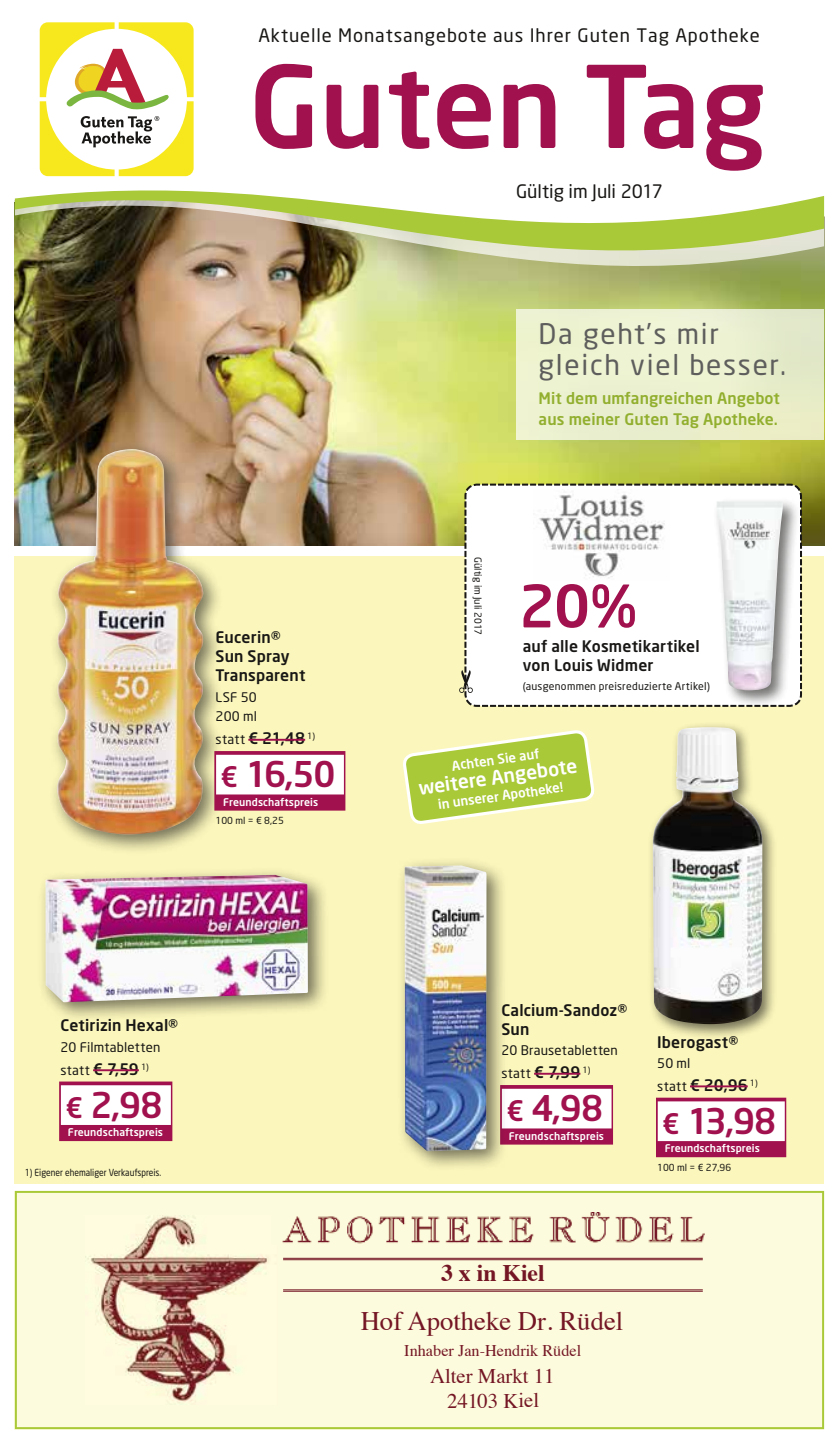
<style>
.page{position:relative;width:839px;height:1444px;background:#fff}
.page>*{position:absolute;margin:0;border:0;box-sizing:border-box;transform-origin:0 0}
.t1{font:500 112px "Neo Sans";color:#a0114d}
.t2{font:500 57.75px "Neo Sans";color:#a0114d}
.t3{font:500 35px "Neo Sans";letter-spacing:-.03em;color:#a0114d}
.t4{font:28px/31.5px "Neo Sans";letter-spacing:.06em;color:#5e5e5d}
.t5{font:26.6px "Times";color:#741624}
.t6{font:700 23.8px "Times";color:#741624}
.t7{font:20.82px/24.8px "Times";color:#741624;text-align:center}
.t8{font:500 19.25px "Neo Sans";color:#fff}
.t9{font:18.38px "Neo Sans";letter-spacing:.05em;color:#181715}
.t10{font:18.38px "Neo Sans";letter-spacing:-.005em;color:#181715}
.t11{font:16.28px "Times";color:#741624}
.t12{font:500 15.75px/19.2px "Neo Sans";letter-spacing:.01em;color:#181715}
.t13{font:500 15.75px/21px "Neo Sans";letter-spacing:.005em;color:#92af2f}
.t14{font:13.12px/22.8px "Neo Sans";letter-spacing:.015em;color:#181715}
.t15{font:500 13.12px "Neo Sans";color:#fff}
.t16{font:500 10.5px "Neo Sans";letter-spacing:.01em;color:#fff}
.t17{font:10.5px "Neo Sans";letter-spacing:.02em;color:#181715}
.t18{font:9.62px "Neo Sans";color:#181715}
.t19{font:9.62px "Neo Sans";color:#181715;scale:.88 1}
.s1{font-weight:400;font-size:13.12px}
.s2{font-size:28px}
.s3{font-weight:500;font-size:15.75px}
</style>
<div class="page">
<img style="left:15px;top:301px;width:808px;height:245px">
<div style="left:15px;top:556px;width:808px;height:627px;background:#fbf6bb"></div>
<svg style="left:40px;top:22px;width:153px;height:139px"></svg>
<div style="left:516px;top:309px;width:307px;height:130px;background:#ecf1cf"></div>
<img style="left:15px;top:161px;width:808px;height:140px">
<div style="left:15px;top:1191px;width:808px;height:238px;background:#fdfbdd"></div>
<img style="left:87px;top:1215px;width:181px;height:187px">
<hr style="left:283px;top:1258px;width:419px;height:1px;background:#741624">
<hr style="left:283px;top:1259px;width:419px;height:1px;background:#741624">
<hr style="left:283px;top:1289px;width:419px;height:1px;background:#741624">
<hr style="left:283px;top:1290px;width:419px;height:1px;background:#741624">
<img style="left:282px;top:1216px;width:252px;height:28px">
<img style="left:549px;top:1213px;width:156px;height:30px">
<div style="left:15px;top:1191px;width:808px;height:238px;border:2px solid #a9c938"></div>
<svg style="left:403px;top:730px;width:190px;height:93px"></svg>
<div style="left:656px;top:1097px;width:130px;height:60px;background:#a0114d"></div>
<div style="left:657px;top:1101px;width:127px;height:40px;background:#fff"></div>
<hr style="left:689px;top:1085px;width:58px;height:2px;background:#a0114d">
<div style="left:647px;top:721px;width:130px;height:318px;background:#181715;opacity:.6"></div>
<img style="left:652px;top:727px;width:110px;height:297px">
<div style="left:49px;top:441px;width:175px;height:414px;background:#181715;opacity:.6"></div>
<img style="left:57px;top:449px;width:147px;height:385px">
<div style="left:214px;top:751px;width:131px;height:59px;background:#a0114d"></div>
<div style="left:216px;top:755px;width:128px;height:39px;background:#fff"></div>
<hr style="left:248px;top:739px;width:57px;height:2px;background:#a0114d">
<div style="left:500px;top:1085px;width:113px;height:59px;background:#a0114d"></div>
<div style="left:501px;top:1088px;width:110px;height:40px;background:#fff"></div>
<hr style="left:534px;top:1072px;width:46px;height:2px;background:#a0114d">
<div style="left:396px;top:857px;width:111px;height:314px;background:#181715;opacity:.6"></div>
<img style="left:404px;top:865px;width:82px;height:286px">
<div style="left:37px;top:866px;width:291px;height:157px;background:#181715;opacity:.6"></div>
<img style="left:45px;top:875px;width:263px;height:127px">
<div style="left:59px;top:1081px;width:113px;height:60px;background:#a0114d"></div>
<div style="left:61px;top:1085px;width:110px;height:40px;background:#fff"></div>
<hr style="left:93px;top:1069px;width:46px;height:2px;background:#a0114d">
<svg style="left:463px;top:482px;width:339px;height:225px"></svg>
<div style="left:712px;top:497px;width:88px;height:211px;background:#181715;opacity:.6"></div>
<img style="left:716px;top:501px;width:66px;height:189px">
<svg style="left:459px;top:501px;width:16px;height:206px"></svg>
<p class="t9" style="left:258px;top:24px;width:503px">Aktuelle Monatsangebote aus Ihrer Guten Tag Apotheke</p>
<h1 class="t1" style="left:249px;top:36px;width:518px">Guten Tag</h1>
<p class="t10" style="left:516px;top:180px;width:148px">Gültig im Juli 2017</p>
<p class="t12" style="left:215px;top:627px;width:91px">Eucerin®<br>Sun Spray<br>Transparent</p>
<p class="t14" style="left:215px;top:687px;width:43px;line-height:19.6px">LSF 50<br>200 ml</p>
<p class="t12" style="left:215px;top:728px;width:101px"><span class="s1">statt</span> € 21,48 <sup>1)</sup></p>
<h3 class="t3" style="left:220px;top:752px;width:116px"><span class="s2">€</span> 16,50</h3>
<p class="t16" style="left:223px;top:795px;width:97px">Freundschaftspreis</p>
<p class="t18" style="left:215px;top:815px;width:70px">100 ml = € 8,25</p>
<h3 class="t4" style="left:538px;top:317px;width:249px">Da geht’s mir gleich viel besser.</h3>
<p class="t13" style="left:538px;top:387px;width:242px">Mit dem umfangreichen Angebot aus meiner Guten Tag Apotheke.</p>
<p class="t18" style="left:484px;top:557px;width:80px;rotate:90deg">Gültig im Juli 2017</p>
<h2 class="t2" style="left:518px;top:569px;width:120px">20%</h2>
<p class="t12" style="left:522px;top:636px;width:178px">auf alle Kosmetikartikel von Louis Widmer</p>
<p class="t17" style="left:522px;top:680px;width:189px">(ausgenommen preisreduzierte Artikel)</p>
<p class="t15" style="left:450px;top:757px;width:89px;rotate:-8deg">Achten Sie auf</p>
<p class="t8" style="left:417px;top:776px;width:161px;rotate:-8deg">weitere Angebote</p>
<p class="t15" style="left:437px;top:796px;width:127px;rotate:-8deg">in unserer Apotheke!</p>
<p class="t12" style="left:60px;top:1015px;width:119px">Cetirizin Hexal®</p>
<p class="t14" style="left:60px;top:1035px;width:101px">20 Filmtabletten statt <span class="s3">€ 7,59</span> <sup>1)</sup></p>
<h3 class="t3" style="left:65px;top:1082px;width:99px"><span class="s2">€</span> 2,98</h3>
<p class="t16" style="left:68px;top:1125px;width:97px">Freundschaftspreis</p>
<p class="t19" style="left:25px;top:1166px;width:156px">1) Eigener ehemaliger Verkaufspreis.</p>
<p class="t12" style="left:501px;top:1000px;width:127px">Calcium-Sandoz®<br>Sun</p>
<p class="t14" style="left:501px;top:1039px;width:118px">20 Brausetabletten statt <span class="s3">€ 7,99</span> <sup>1)</sup></p>
<h3 class="t3" style="left:506px;top:1086px;width:98px"><span class="s2">€</span> 4,98</h3>
<p class="t16" style="left:508px;top:1129px;width:97px">Freundschaftspreis</p>
<p class="t12" style="left:657px;top:1031px;width:83px">Iberogast®</p>
<p class="t14" style="left:657px;top:1051px;width:35px">50 ml</p>
<p class="t12" style="left:657px;top:1075px;width:102px"><span class="s1">statt</span> € 20,96 <sup>1)</sup></p>
<h3 class="t3" style="left:662px;top:1098px;width:116px"><span class="s2">€</span> 13,98</h3>
<p class="t16" style="left:664px;top:1142px;width:97px">Freundschaftspreis</p>
<p class="t18" style="left:657px;top:1161px;width:76px">100 ml = € 27,96</p>
<h3 class="t6" style="left:441px;top:1250px;width:105px">3 x in Kiel</h3>
<h3 class="t5" style="left:360px;top:1296px;width:264px">Hof Apotheke Dr. Rüdel</h3>
<h3 class="t7" style="left:430px;top:1361px;width:126px">Alter Markt 11<br>24103 Kiel</h3>
<p class="t11" style="left:404px;top:1335px;width:178px">Inhaber Jan-Hendrik Rüdel</p>
</div>
